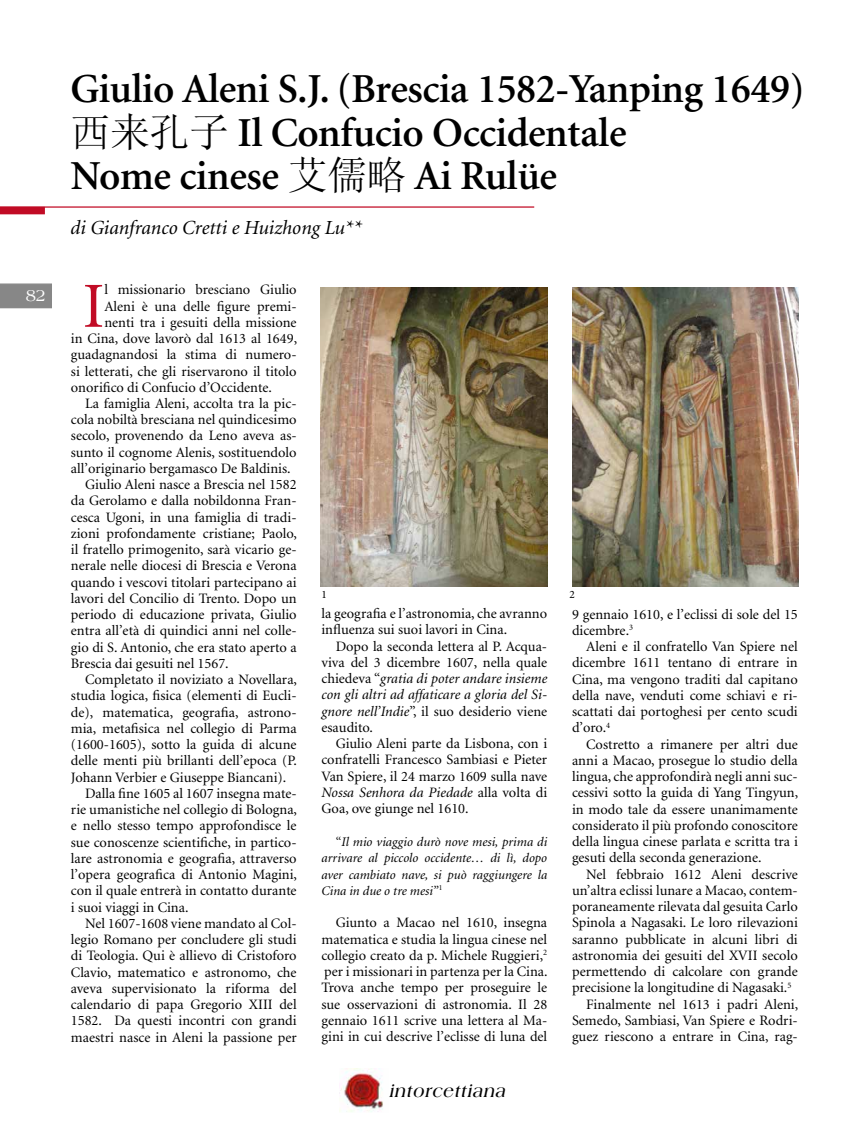
<style>
.page{position:relative;width:851px;height:1134px;background:#fff}
.page>*{position:absolute;margin:0;border:0;box-sizing:border-box;transform-origin:0 0}
.t1{font:64.38px "Minion";color:#c10b25}
.t2{font:600 41.25px/43.8px "Minion";letter-spacing:-.01em;color:#000}
.t3{font:italic 20px "Minion";color:#000}
.t4{font:italic 700 18px "Americana";color:#000;scale:.93 1}
.t5{font:17.5px "Americana";color:#fff;scale:.9 1}
.t6{font:14.38px/16.2px "Minion";color:#000;text-align:justify}
.t7{font:italic 13.12px/16.2px "Minion";color:#000;text-align:justify}
.t8{font:11.25px "Minion Pro";color:#000}
.s1{font-family:"Sim Sun";font-weight:400;font-size:40px}
.s2{font-style:italic}
.s3{font-style:normal}
</style>
<div class="page">
<svg style="left:0;top:283px;width:52px;height:25px"></svg>
<img style="left:339px;top:1069px;width:44px;height:43px">
<hr style="left:0;top:206px;width:534px;height:2px;background:#c10b25">
<div style="left:0;top:207px;width:45px;height:7px;background:#c10b25"></div>
<img style="left:321px;top:287px;width:226px;height:299px">
<img style="left:572px;top:287px;width:226px;height:299px">
<h2 class="t2" style="left:70px;top:68px;width:735px">Giulio Aleni S.J. (Brescia 1582-Yanping 1649)<span class="s1">西来孔子</span> Il Confucio Occidentale<br>Nome cinese <span class="s1">艾儒略</span> Ai Rulüe</h2>
<h3 class="t3" style="left:70px;top:218px;width:293px">di Gianfranco Cretti e Huizhong Lu**</h3>
<p class="t5" style="left:26px;top:285px;width:24px">82</p>
<h1 class="t1" style="left:83px;top:274px;width:23px">I</h1>
<p class="t6" style="left:104px;top:282px;width:194px">l missionario bresciano Giulio</p>
<p class="t6" style="left:104px;top:298px;width:194px">Aleni è una delle figure premi-</p>
<p class="t6" style="left:104px;top:315px;width:194px">nenti tra i gesuiti della missione</p>
<p class="t6" style="left:71px;top:331px;width:228px">in Cina, dove lavorò dal 1613 al 1649,</p>
<p class="t6" style="left:71px;top:347px;width:227px">guadagnandosi la stima di numero-</p>
<p class="t6" style="left:71px;top:363px;width:227px">si letterati, che gli riservarono il titolo</p>
<p class="t6" style="left:71px;top:380px;width:202px">onorifico di Confucio d’Occidente.</p>
<p class="t6" style="left:85px;top:396px;width:213px">La famiglia Aleni, accolta tra la pic-</p>
<p class="t6" style="left:71px;top:412px;width:227px">cola nobiltà bresciana nel quindicesimo</p>
<p class="t6" style="left:71px;top:428px;width:227px">secolo, provenendo da Leno aveva as-</p>
<p class="t6" style="left:71px;top:445px;width:227px">sunto il cognome Alenis, sostituendolo</p>
<p class="t6" style="left:71px;top:461px;width:221px">all’originario bergamasco De Baldinis.</p>
<p class="t6" style="left:85px;top:477px;width:213px">Giulio Aleni nasce a Brescia nel 1582</p>
<p class="t6" style="left:71px;top:493px;width:227px">da Gerolamo e dalla nobildonna Fran-</p>
<p class="t6" style="left:71px;top:509px;width:227px">cesca Ugoni, in una famiglia di tradi-</p>
<p class="t6" style="left:71px;top:526px;width:228px">zioni profondamente cristiane; Paolo,</p>
<p class="t6" style="left:71px;top:542px;width:227px">il fratello primogenito, sarà vicario ge-</p>
<p class="t6" style="left:71px;top:558px;width:227px">nerale nelle diocesi di Brescia e Verona</p>
<p class="t6" style="left:71px;top:574px;width:227px">quando i vescovi titolari partecipano ai</p>
<p class="t6" style="left:71px;top:591px;width:227px">lavori del Concilio di Trento. Dopo un</p>
<p class="t6" style="left:71px;top:607px;width:227px">periodo di educazione privata, Giulio</p>
<p class="t6" style="left:71px;top:623px;width:227px">entra all’età di quindici anni nel colle-</p>
<p class="t6" style="left:71px;top:639px;width:227px">gio di S. Antonio, che era stato aperto a</p>
<p class="t6" style="left:71px;top:656px;width:159px">Brescia dai gesuiti nel 1567.</p>
<p class="t6" style="left:85px;top:672px;width:213px">Completato il noviziato a Novellara,</p>
<p class="t6" style="left:71px;top:688px;width:227px">studia logica, fisica (elementi di Eucli-</p>
<p class="t6" style="left:71px;top:704px;width:227px">de), matematica, geografia, astrono-</p>
<p class="t6" style="left:71px;top:721px;width:227px">mia, metafisica nel collegio di Parma</p>
<p class="t6" style="left:71px;top:737px;width:227px">(1600-1605), sotto la guida di alcune</p>
<p class="t6" style="left:71px;top:753px;width:227px">delle menti più brillanti dell’epoca (P.</p>
<p class="t6" style="left:71px;top:769px;width:217px">Johann Verbier e Giuseppe Biancani).</p>
<p class="t6" style="left:85px;top:786px;width:213px">Dalla fine 1605 al 1607 insegna mate-</p>
<p class="t6" style="left:71px;top:802px;width:228px">rie umanistiche nel collegio di Bologna,</p>
<p class="t6" style="left:71px;top:818px;width:227px">e nello stesso tempo approfondisce le</p>
<p class="t6" style="left:71px;top:834px;width:227px">sue conoscenze scientifiche, in partico-</p>
<p class="t6" style="left:71px;top:851px;width:227px">lare astronomia e geografia, attraverso</p>
<p class="t6" style="left:71px;top:867px;width:228px">l’opera geografica di Antonio Magini,</p>
<p class="t6" style="left:71px;top:883px;width:227px">con il quale entrerà in contatto durante</p>
<p class="t6" style="left:71px;top:899px;width:119px">i suoi viaggi in Cina.</p>
<p class="t6" style="left:85px;top:916px;width:213px">Nel 1607-1608 viene mandato al Col-</p>
<p class="t6" style="left:71px;top:932px;width:227px">legio Romano per concludere gli studi</p>
<p class="t6" style="left:71px;top:948px;width:227px">di Teologia. Qui è allievo di Cristoforo</p>
<p class="t6" style="left:71px;top:964px;width:227px">Clavio, matematico e astronomo, che</p>
<p class="t6" style="left:71px;top:981px;width:227px">aveva supervisionato la riforma del</p>
<p class="t6" style="left:71px;top:997px;width:227px">calendario di papa Gregorio XIII del</p>
<p class="t6" style="left:71px;top:1013px;width:227px">1582. Da questi incontri con grandi</p>
<p class="t6" style="left:71px;top:1029px;width:227px">maestri nasce in Aleni la passione per</p>
<p class="t8" style="left:321px;top:587px;width:7px">1</p>
<p class="t8" style="left:569px;top:587px;width:7px">2</p>
<p class="t6" style="left:321px;top:606px;width:227px">la geografia e l’astronomia, che avranno influenza sui suoi lavori in Cina.</p>
<p class="t6" style="left:321px;top:638px;width:227px;text-indent:14px">Dopo la seconda lettera al P. Acqua&shy;viva del 3 dicembre 1607, nella quale chiedeva “<span class="s2">gratia di poter andare insieme con gli altri ad affaticare a gloria del Si&shy;gnore nell’Indie</span>”, il suo desiderio viene esaudito.</p>
<p class="t6" style="left:321px;top:736px;width:227px;text-indent:14px">Giulio Aleni parte da Lisbona, con i confratelli Francesco Sambiasi e Pieter Van Spiere, il 24 marzo 1609 sulla nave <span class="s2">Nossa Senhora da Piedade</span> alla volta di Goa, ove giunge nel 1610.</p>
<p class="t7" style="left:321px;top:834px;width:227px;text-indent:14px"><span class="s3">“</span>Il mio viaggio durò nove mesi, prima di arrivare al piccolo occidente… di lì, dopo aver cambiato nave, si può raggiungere la Cina in due o tre mesi”<sup>1</sup></p>
<p class="t6" style="left:321px;top:915px;width:227px;text-indent:14px">Giunto a Macao nel 1610, insegna matematica e studia la lingua cinese nel collegio creato da p. Michele Ruggieri,<sup>2 </sup>per i missionari in partenza per la Cina.<br>Trova anche tempo per proseguire le sue osservazioni di astronomia. Il 28 gennaio 1611 scrive una lettera al Ma&shy;gini in cui descrive l’eclisse di luna del</p>
<p class="t4" style="left:388px;top:1081px;width:131px">intorcettiana</p>
<p class="t6" style="left:572px;top:606px;width:227px">9 gennaio 1610, e l’eclissi di sole del 15 dicembre.<sup>3</sup></p>
<p class="t6" style="left:572px;top:639px;width:227px;text-indent:14px">Aleni e il confratello Van Spiere nel dicembre 1611 tentano di entrare in Cina, ma vengono traditi dal capitano della nave, venduti come schiavi e ri&shy;scattati dai portoghesi per cento scudi d’oro.<sup>4</sup></p>
<p class="t6" style="left:572px;top:736px;width:228px;text-indent:14px">Costretto a rimanere per altri due anni a Macao, prosegue lo studio della lingua, che approfondirà negli anni suc&shy;cessivi sotto la guida di Yang Tingyun, in modo tale da essere unanimamente considerato il più profondo conoscitore della lingua cinese parlata e scritta tra i gesuti della seconda generazione.</p>
<p class="t6" style="left:586px;top:866px;width:213px">Nel febbraio 1612 Aleni descrive</p>
<p class="t6" style="left:572px;top:882px;width:227px">un’altra eclissi lunare a Macao, contem-</p>
<p class="t6" style="left:572px;top:899px;width:227px">poraneamente rilevata dal gesuita Carlo</p>
<p class="t6" style="left:572px;top:915px;width:227px">Spinola a Nagasaki. Le loro rilevazioni</p>
<p class="t6" style="left:572px;top:931px;width:227px">saranno pubblicate in alcuni libri di</p>
<p class="t6" style="left:572px;top:947px;width:227px">astronomia dei gesuiti del XVII secolo</p>
<p class="t6" style="left:572px;top:964px;width:227px">permettendo di calcolare con grande</p>
<p class="t6" style="left:572px;top:980px;width:221px">precisione la longitudine di Nagasaki.<sup>5</sup></p>
<p class="t6" style="left:586px;top:996px;width:213px">Finalmente nel 1613 i padri Aleni,</p>
<p class="t6" style="left:572px;top:1013px;width:227px">Semedo, Sambiasi, Van Spiere e Rodri-</p>
<p class="t6" style="left:572px;top:1029px;width:227px">guez riescono a entrare in Cina, rag-</p>
</div>
